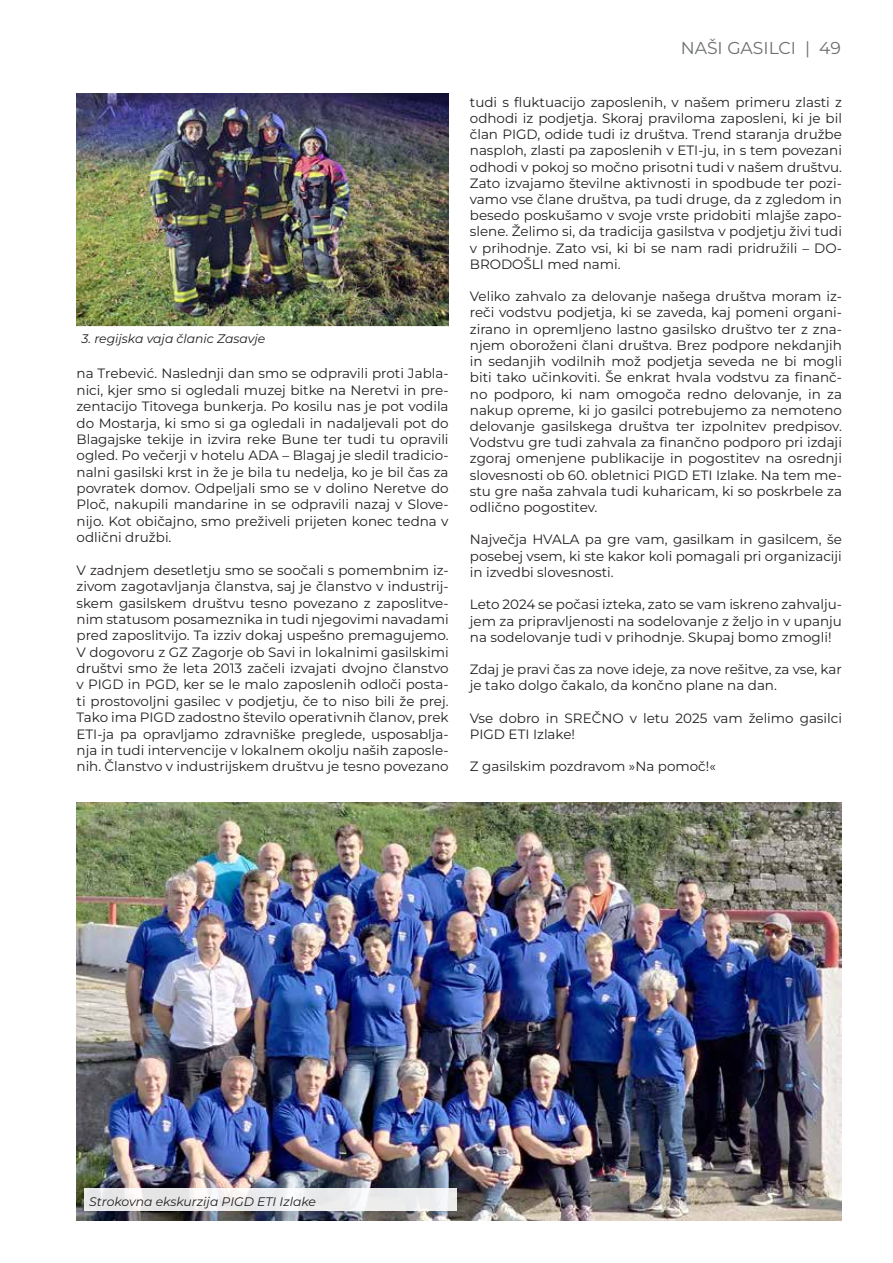
<style>
.page{position:relative;width:893px;height:1263px;background:#fff}
.page>*{position:absolute;margin:0;border:0;box-sizing:border-box;transform-origin:0 0}
.t1{font:17.25px "Montserrat";color:#6d6f71}
.t2{font:13.5px/16.2px "Montserrat";color:#231f20;text-align:justify}
.t3{font:italic 12.45px "Montserrat";color:#231f20}
</style>
<div class="page">
<img style="left:77px;top:94px;width:372px;height:232px">
<img style="left:77px;top:802px;width:765px;height:418px">
<svg style="left:84px;top:1188px;width:372px;height:22px;fill:#ebeced"></svg>
<p class="t3" style="left:82px;top:331px;width:185px">3. regijska vaja članic Zasavje</p>
<p class="t2" style="left:77px;top:365px;width:374px">na Trebević. Naslednji dan smo se odpravili proti Jabla&shy;nici, kjer smo si ogledali muzej bitke na Neretvi in pre&shy;zentacijo Titovega bunkerja. Po kosilu nas je pot vodila do Mostarja, ki smo si ga ogledali in nadaljevali pot do Blagajske tekije in izvira reke Bune ter tudi tu opravili ogled. Po večerji v hotelu ADA – Blagaj je sledil tradicio&shy;nalni gasilski krst in že je bila tu nedelja, ko je bil čas za povratek domov. Odpeljali smo se v dolino Neretve do Ploč, nakupili mandarine in se odpravili nazaj v Slove&shy;nijo. Kot običajno, smo preživeli prijeten konec tedna v odlični družbi.</p>
<p class="t2" style="left:77px;top:561px;width:374px">V zadnjem desetletju smo se soočali s pomembnim iz&shy;zivom zagotavljanja članstva, saj je članstvo v industrij&shy;skem gasilskem društvu tesno povezano z zaposlitve&shy;nim statusom posameznika in tudi njegovimi navadami pred zaposlitvijo. Ta izziv dokaj uspešno premagujemo.<br>V dogovoru z GZ Zagorje ob Savi in lokalnimi gasilskimi društvi smo že leta 2013 začeli izvajati dvojno članstvo v PIGD in PGD, ker se le malo zaposlenih odloči posta&shy;ti prostovoljni gasilec v podjetju, če to niso bili že prej.<br>Tako ima PIGD zadostno število operativnih članov, prek ETI-ja pa opravljamo zdravniške preglede, usposablja&shy;nja in tudi intervencije v lokalnem okolju naših zaposle&shy;nih. Članstvo v industrijskem društvu je tesno povezano</p>
<p class="t1" style="left:681px;top:37px;width:162px">NAŠI GASILCI | 49</p>
<p class="t2" style="left:470px;top:93px;width:374px">tudi s fluktuacijo zaposlenih, v našem primeru zlasti z odhodi iz podjetja. Skoraj praviloma zaposleni, ki je bil član PIGD, odide tudi iz društva. Trend staranja družbe nasploh, zlasti pa zaposlenih v ETI-ju, in s tem povezani odhodi v pokoj so močno prisotni tudi v našem društvu.<br>Zato izvajamo številne aktivnosti in spodbude ter pozi&shy;vamo vse člane društva, pa tudi druge, da z zgledom in besedo poskušamo v svoje vrste pridobiti mlajše zapo&shy;slene. Želimo si, da tradicija gasilstva v podjetju živi tudi v prihodnje. Zato vsi, ki bi se nam radi pridružili – DO-BRODOŠLI med nami.</p>
<p class="t2" style="left:470px;top:288px;width:374px">Veliko zahvalo za delovanje našega društva moram iz&shy;reči vodstvu podjetja, ki se zaveda, kaj pomeni organi&shy;zirano in opremljeno lastno gasilsko društvo ter z zna&shy;njem oboroženi člani društva. Brez podpore nekdanjih in sedanjih vodilnih mož podjetja seveda ne bi mogli biti tako učinkoviti. Še enkrat hvala vodstvu za finanč&shy;no podporo, ki nam omogoča redno delovanje, in za nakup opreme, ki jo gasilci potrebujemo za nemoteno delovanje gasilskega društva ter izpolnitev predpisov.<br>Vodstvu gre tudi zahvala za finančno podporo pri izdaji zgoraj omenjene publikacije in pogostitev na osrednji slovesnosti ob 60. obletnici PIGD ETI Izlake. Na tem me&shy;stu gre naša zahvala tudi kuharicam, ki so poskrbele za odlično pogostitev.</p>
<p class="t2" style="left:470px;top:531px;width:374px">Največja HVALA pa gre vam, gasilkam in gasilcem, še posebej vsem, ki ste kakor koli pomagali pri organizaciji in izvedbi slovesnosti.</p>
<p class="t2" style="left:470px;top:596px;width:374px">Leto 2024 se počasi izteka, zato se vam iskreno zahvalju&shy;jem za pripravljenosti na sodelovanje z željo in v upanju na sodelovanje tudi v prihodnje. Skupaj bomo zmogli!</p>
<p class="t2" style="left:470px;top:661px;width:374px">Zdaj je pravi čas za nove ideje, za nove rešitve, za vse, kar je tako dolgo čakalo, da končno plane na dan.</p>
<p class="t2" style="left:470px;top:709px;width:374px">Vse dobro in SREČNO v letu 2025 vam želimo gasilci<br>PIGD ETI Izlake!</p>
<p class="t2" style="left:470px;top:758px;width:247px">Z gasilskim pozdravom »Na pomoč!«</p>
<p class="t3" style="left:89px;top:1193px;width:228px">Strokovna ekskurzija PIGD ETI Izlake</p>
</div>
